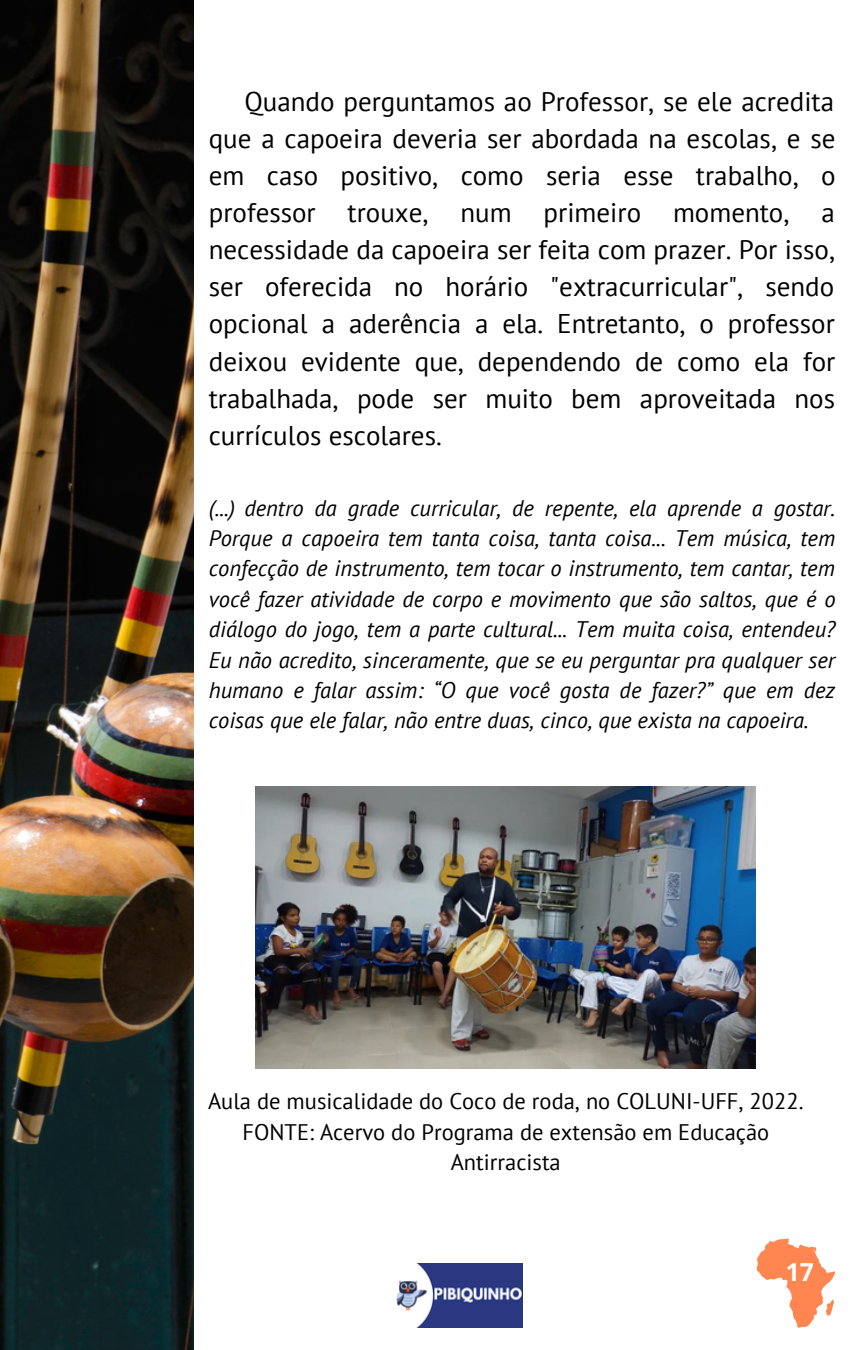
<style>
.page{position:relative;width:864px;height:1350px;background:#fff}
.page>*{position:absolute;margin:0;border:0;box-sizing:border-box;transform-origin:0 0}
.t1{font:27px/37.1px "PT Sans";color:#000;text-align:justify}
.t2{font:700 24.75px "Open Sans";color:#fff}
.t3{font:italic 22.5px/30.4px "PT Sans";color:#000;text-align:justify}
.t4{font:22.5px/30.4px "PT Sans";color:#000;text-align:center}
</style>
<div class="page">
<img style="left:0;top:0;width:194px;height:1350px">
<img style="left:396px;top:1264px;width:126px;height:64px">
<img style="left:256px;top:786px;width:499px;height:282px">
<svg style="left:756px;top:1239px;width:79px;height:89px"></svg>
<p class="t1" style="left:209px;top:82px;width:628px;text-indent:36px">Quando perguntamos ao Professor, se ele acredita que a capoeira deveria ser abordada na escolas, e se em caso positivo, como seria esse trabalho, o professor trouxe, num primeiro momento, a necessidade da capoeira ser feita com prazer. Por isso, ser oferecida no horário "extracurricular", sendo opcional a aderência a ela. Entretanto, o professor deixou evidente que, dependendo de como ela for trabalhada, pode ser muito bem aproveitada nos currículos escolares.</p>
<p class="t3" style="left:209px;top:492px;width:628px">(...) dentro da grade curricular, de repente, ela aprende a gostar.<br>Porque a capoeira tem tanta coisa, tanta coisa... Tem música, tem confecção de instrumento, tem tocar o instrumento, tem cantar, tem você fazer atividade de corpo e movimento que são saltos, que é o diálogo do jogo, tem a parte cultural... Tem muita coisa, entendeu?<br>Eu não acredito, sinceramente, que se eu perguntar pra qualquer ser humano e falar assim: “O que você gosta de fazer?” que em dez coisas que ele falar, não entre duas, cinco, que exista na capoeira.</p>
<p class="t4" style="left:208px;top:1086px;width:597px">Aula de musicalidade do Coco de roda, no COLUNI-UFF, 2022.<br>FONTE: Acervo do Programa de extensão em Educação<br>Antirracista</p>
<p class="t2" style="left:786px;top:1255px;width:30px">17</p>
</div>
